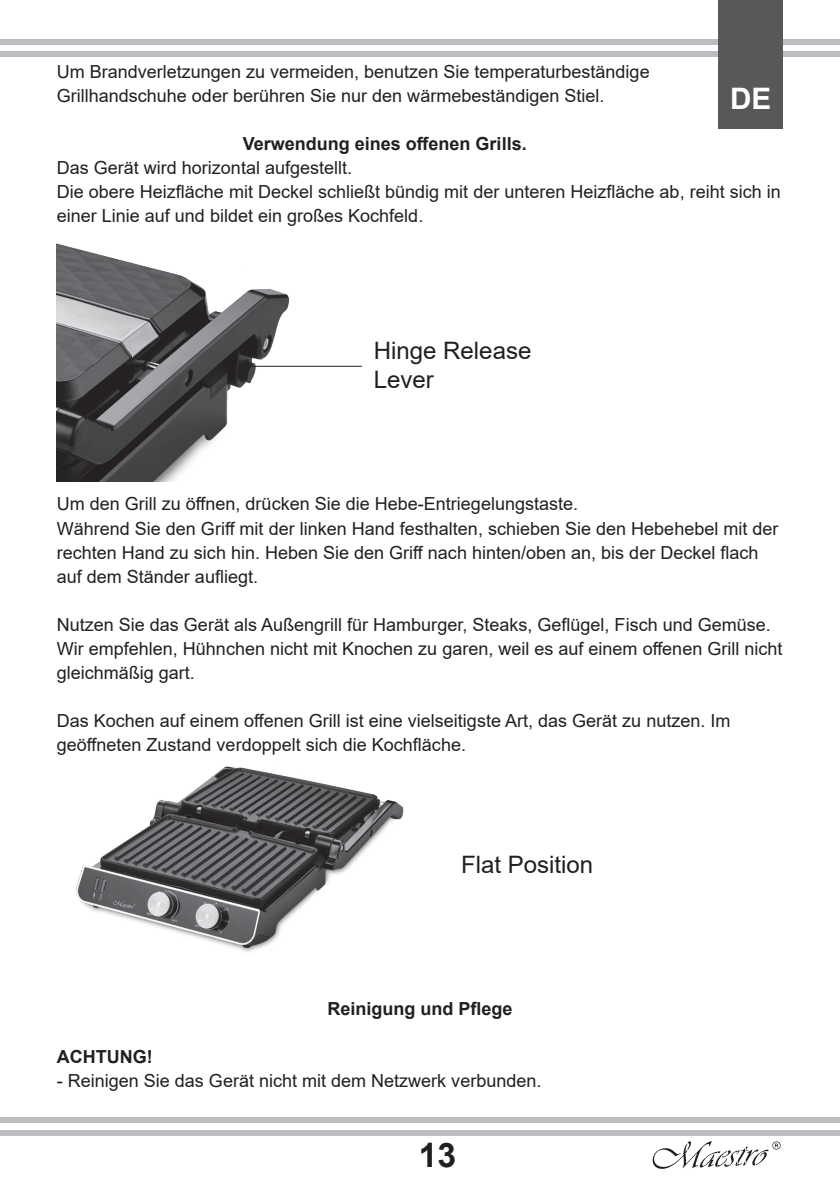
<style>
.page{position:relative;width:840px;height:1191px;background:#fff}
.page>*{position:absolute;margin:0;border:0;box-sizing:border-box;transform-origin:0 0}
.t1{font:700 33.8px "Arial";color:#231f20}
.t2{font:700 29.6px "Arial";color:#fff}
.t3{font:24px "Arial";color:#231f20}
.t4{font:18px/24px "Arial";color:#231f20}
.t5{font:700 18px "Arial";color:#231f20}
</style>
<div class="page">
<div style="left:1px;top:1117px;width:838px;height:5px;background:#bcbdc0"></div>
<div style="left:1px;top:39px;width:838px;height:5px;background:#bcbdc0"></div>
<div style="left:1px;top:1130px;width:838px;height:5px;background:#bcbdc0"></div>
<div style="left:1px;top:51px;width:838px;height:6px;background:#bcbdc0"></div>
<svg style="left:652px;top:1141px;width:128px;height:27px"></svg>
<div style="left:718px;top:0;width:64px;height:129px;background:#57585a"></div>
<img style="left:75px;top:766px;width:329px;height:186px">
<img style="left:57px;top:243px;width:242px;height:239px">
<hr style="left:249px;top:366px;width:113px;height:1px;background:#231f20">
<p class="t4" style="left:57px;top:60px;width:594px">Um Brandverletzungen zu vermeiden, benutzen Sie temperaturbeständige<br>Grillhandschuhe oder berühren Sie nur den wärmebeständigen Stiel.</p>
<p class="t5" style="left:242px;top:131px;width:285px">Verwendung eines offenen Grills.</p>
<p class="t4" style="left:57px;top:156px;width:297px">Das Gerät wird horizontal aufgestellt.</p>
<p class="t4" style="left:57px;top:180px;width:725px">Die obere Heizfläche mit Deckel schließt bündig mit der unteren Heizfläche ab, reiht sich in einer Linie auf und bildet ein großes Kochfeld.</p>
<p class="t2" style="left:729px;top:78px;width:43px">DE</p>
<p class="t3" style="left:373px;top:334px;width:159px">Hinge Release</p>
<p class="t3" style="left:373px;top:363px;width:62px">Lever</p>
<p class="t4" style="left:57px;top:492px;width:522px">Um den Grill zu öffnen, drücken Sie die Hebe-Entriegelungstaste.</p>
<p class="t4" style="left:57px;top:516px;width:722px">Während Sie den Griff mit der linken Hand festhalten, schieben Sie den Hebehebel mit der rechten Hand zu sich hin. Heben Sie den Griff nach hinten/oben an, bis der Deckel flach auf dem Ständer aufliegt.</p>
<p class="t4" style="left:57px;top:612px;width:726px">Nutzen Sie das Gerät als Außengrill für Hamburger, Steaks, Geflügel, Fisch und Gemüse.<br>Wir empfehlen, Hühnchen nicht mit Knochen zu garen, weil es auf einem offenen Grill nicht gleichmäßig gart.</p>
<p class="t4" style="left:57px;top:708px;width:674px">Das Kochen auf einem offenen Grill ist eine vielseitigste Art, das Gerät zu nutzen. Im geöffneten Zustand verdoppelt sich die Kochfläche.</p>
<p class="t3" style="left:461px;top:848px;width:134px">Flat Position</p>
<p class="t5" style="left:327px;top:995px;width:187px">Reinigung und Pflege</p>
<p class="t5" style="left:57px;top:1043px;width:97px">ACHTUNG!</p>
<p class="t4" style="left:57px;top:1068px;width:486px">- Reinigen Sie das Gerät nicht mit dem Netzwerk verbunden.</p>
<h1 class="t1" style="left:418px;top:1131px;width:39px">13</h1>
</div>
